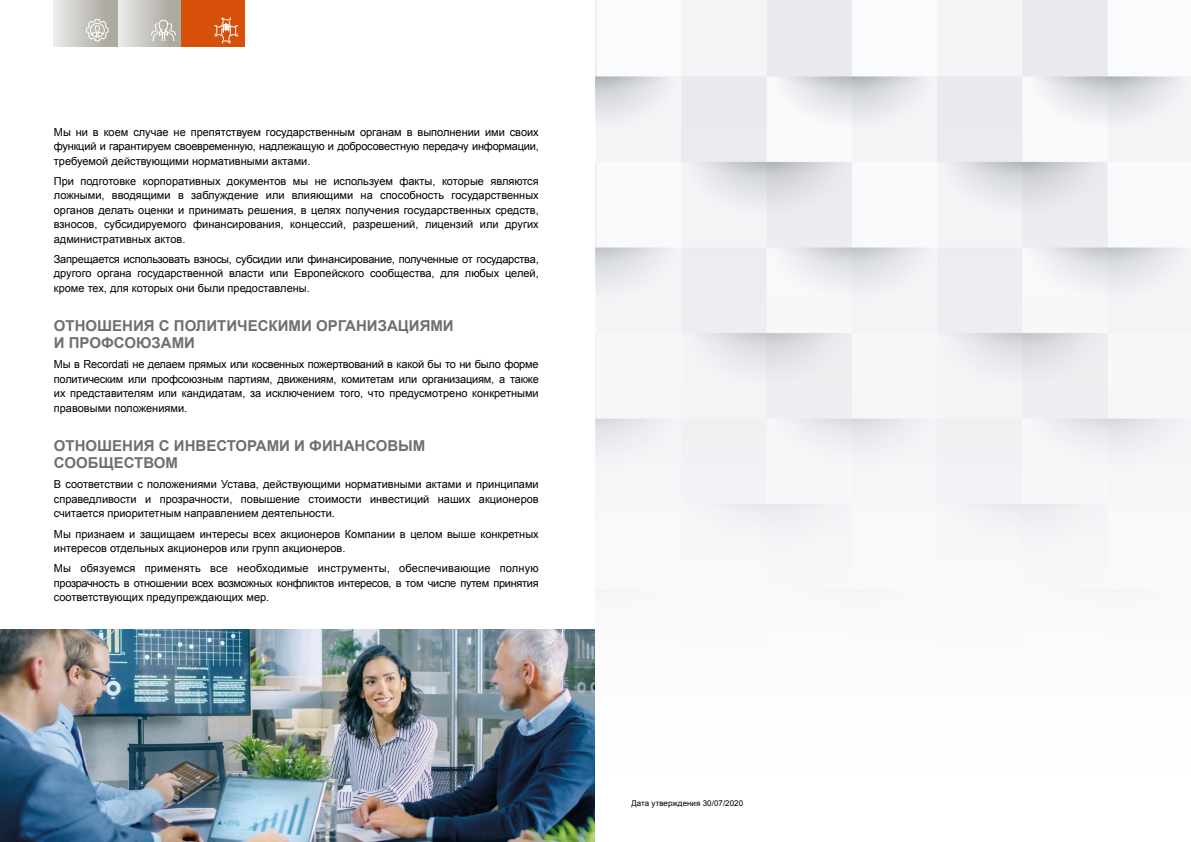
<style>
.page{position:relative;width:1191px;height:842px;background:#fff}
.page>*{position:absolute;margin:0;border:0;box-sizing:border-box;transform-origin:0 0}
.t1{font:700 15px/17.5px "Arial";color:#706f6f}
.t2{font:11px/14.5px "Arial";color:#000;text-align:justify}
.t3{font:8px "Arial";letter-spacing:.005em;color:#000}
</style>
<div class="page">
<img style="left:0;top:629px;width:595px;height:213px">
<div style="left:118px;top:0;width:63px;height:47px;background:linear-gradient(to right,#eae9e9,#a3a195)"></div>
<div style="left:181px;top:0;width:64px;height:47px;background:#d6500a"></div>
<div style="left:54px;top:0;width:64px;height:47px;background:linear-gradient(to right,#e9e9e9,#a5a297)"></div>
<svg style="left:214px;top:17px;width:24px;height:26px"></svg>
<svg style="left:151px;top:19px;width:25px;height:23px"></svg>
<svg style="left:86px;top:19px;width:23px;height:23px"></svg>
<p class="t2" style="left:54px;top:125px;width:486px">Мы ни в коем случае не препятствуем государственным органам в выполнении ими своих функций и гарантируем своевременную, надлежащую и добросовестную передачу информации, требуемой действующими нормативными актами.</p>
<p class="t2" style="left:54px;top:174px;width:486px">При подготовке корпоративных документов мы не используем факты, которые являются ложными, вводящими в заблуждение или влияющими на способность государственных органов делать оценки и принимать решения, в целях получения государственных средств, взносов, субсидируемого финансирования, концессий, разрешений, лицензий или других административных актов.</p>
<p class="t2" style="left:54px;top:252px;width:486px">Запрещается использовать взносы, субсидии или финансирование, полученные от государства, другого органа государственной власти или Европейского сообщества, для любых целей, кроме тех, для которых они были предоставлены.</p>
<h1 class="t1" style="left:54px;top:317px;width:401px">ОТНОШЕНИЯ С ПОЛИТИЧЕСКИМИ ОРГАНИЗАЦИЯМИ<br>И ПРОФСОЮЗАМИ</h1>
<p class="t2" style="left:54px;top:357px;width:486px">Мы в Recordati не делаем прямых или косвенных пожертвований в какой бы то ни было форме политическим или профсоюзным партиям, движениям, комитетам или организациям, а также их представителям или кандидатам, за исключением того, что предусмотрено конкретными правовыми положениями.</p>
<h1 class="t1" style="left:54px;top:437px;width:373px">ОТНОШЕНИЯ С ИНВЕСТОРАМИ И ФИНАНСОВЫМ<br>СООБЩЕСТВОМ</h1>
<p class="t2" style="left:54px;top:477px;width:486px">В соответствии с положениями Устава, действующими нормативными актами и принципами справедливости и прозрачности, повышение стоимости инвестиций наших акционеров считается приоритетным направлением деятельности.</p>
<p class="t2" style="left:54px;top:527px;width:486px">Мы признаем и защищаем интересы всех акционеров Компании в целом выше конкретных интересов отдельных акционеров или групп акционеров.</p>
<p class="t2" style="left:54px;top:561px;width:486px">Мы обязуемся применять все необходимые инструменты, обеспечивающие полную прозрачность в отношении всех возможных конфликтов интересов, в том числе путем принятия соответствующих предупреждающих мер.</p>
<p class="t3" style="left:631px;top:798px;width:113px">Дата утверждения 30/07/2020</p>
</div>
